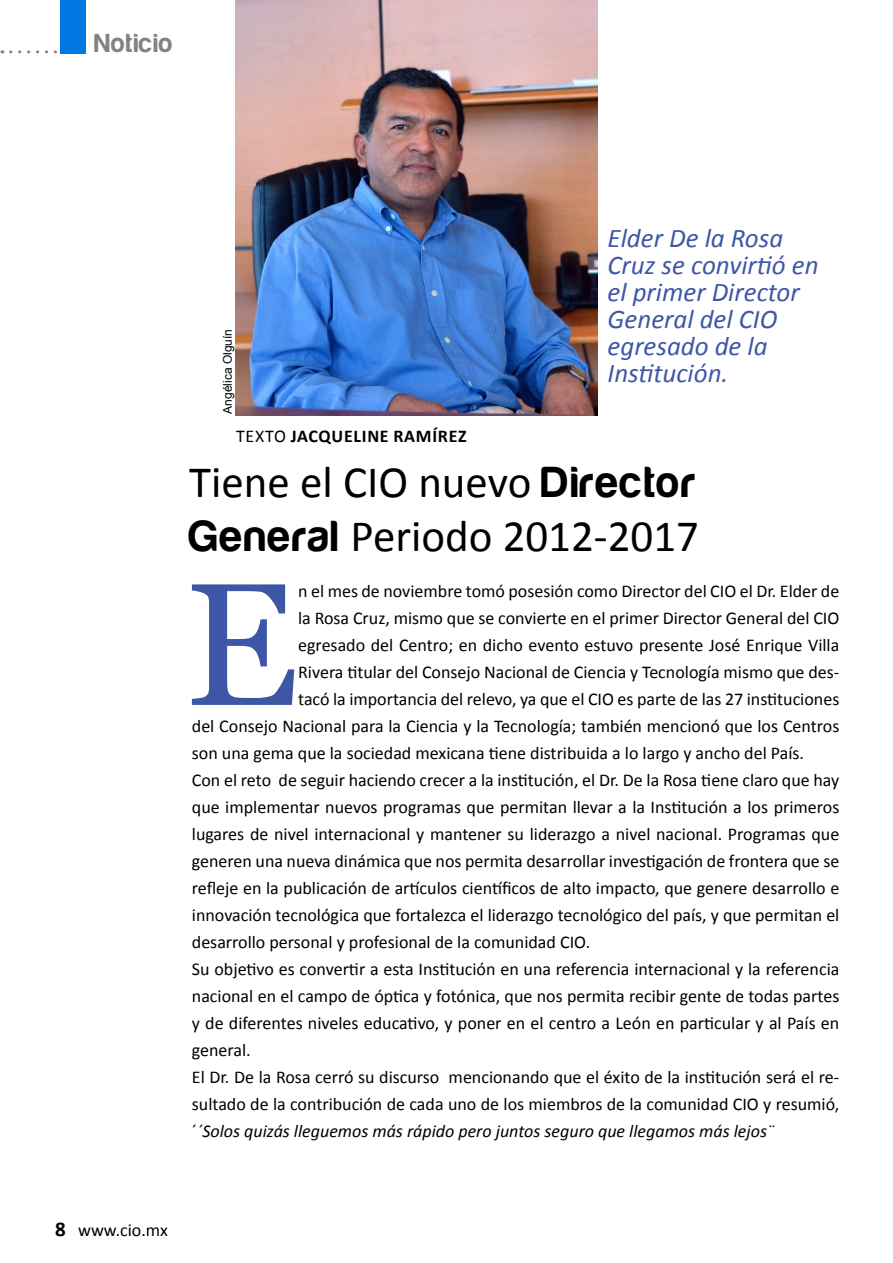
<style>
.page{position:relative;width:893px;height:1263px;background:#fff}
.page>*{position:absolute;margin:0;border:0;box-sizing:border-box;transform-origin:0 0}
.t1{font:173.85px "Georgia";color:#3e56a6}
.t2{font:45px/54px "Calibri";color:#000}
.t3{font:italic 27px/27px "Calibri";color:#3e56a6}
.t4{font:27px "Harabara";letter-spacing:.055em;color:#808285}
.t5{font:18px "Calibri";color:#000}
.t6{font:italic 18px "Calibri";color:#000}
.t7{font:700 18px "Calibri";letter-spacing:.04em;color:#000}
.t8{font:12px "Arial";color:#000}
.s1{font-weight:400}
.s2{font-family:"Harabara"}
.s3{font-style:normal}
.s4{font-weight:700;font-size:21px}
</style>
<div class="page">
<img style="left:236px;top:0;width:361px;height:416px">
<svg style="left:11px;top:50px;width:46px;height:3px"></svg>
<div style="left:60px;top:0;width:26px;height:53px;background:#0076e0"></div>
<h3 class="t4" style="left:94px;top:29px;width:79px">Noticio</h3>
<p class="t8" style="left:220px;top:413px;width:86px;rotate:-90deg">Angélica Olguín</p>
<p class="t7" style="left:236px;top:424px;width:169px"><span class="s1">Texto</span> Jacque line RAMÍR</p>
<p class="t7" style="left:449px;top:424px;width:19px">EZ</p>
<h3 class="t3" style="left:608px;top:224px;width:213px">Elder De la Rosa<br>Cruz se convirtió en el primer Director<br>General del CIO egresado de la<br>Institución.</h3>
<h2 class="t2" style="left:189px;top:455px;width:511px">Tiene el CIO nuevo <span class="s2">Director<br>General</span> Periodo 2012-2017</h2>
<h1 class="t1" style="left:185px;top:540px;width:115px">E</h1>
<p class="t5" style="left:298px;top:579px;width:543px">n el mes de noviembre tomó posesión como Director del CIO el Dr. Elder de</p>
<p class="t5" style="left:298px;top:606px;width:543px">la Rosa Cruz, mismo que se convierte en el primer Director General del CIO</p>
<p class="t5" style="left:298px;top:633px;width:543px">egresado del Centro; en dicho evento estuvo presente José Enrique Villa</p>
<p class="t5" style="left:298px;top:660px;width:543px">Rivera titular del Consejo Nacional de Ciencia y Tecnología mismo que des-</p>
<p class="t5" style="left:298px;top:687px;width:543px">tacó la importancia del relevo, ya que el CIO es parte de las 27 instituciones</p>
<p class="t5" style="left:192px;top:714px;width:649px">del Consejo Nacional para la Ciencia y la Tecnología; también mencionó que los Centros</p>
<p class="t5" style="left:192px;top:741px;width:614px">son una gema que la sociedad mexicana tiene distribuida a lo largo y ancho del País.</p>
<p class="t5" style="left:192px;top:768px;width:649px">Con el reto de seguir haciendo crecer a la institución, el Dr. De la Rosa tiene claro que hay</p>
<p class="t5" style="left:192px;top:795px;width:649px">que implementar nuevos programas que permitan llevar a la Institución a los primeros</p>
<p class="t5" style="left:192px;top:822px;width:649px">lugares de nivel internacional y mantener su liderazgo a nivel nacional. Programas que</p>
<p class="t5" style="left:192px;top:849px;width:649px">generen una nueva dinámica que nos permita desarrollar investigación de frontera que se</p>
<p class="t5" style="left:192px;top:876px;width:649px">refleje en la publicación de artículos científicos de alto impacto, que genere desarrollo e</p>
<p class="t5" style="left:192px;top:903px;width:649px">innovación tecnológica que fortalezca el liderazgo tecnológico del país, y que permitan el</p>
<p class="t5" style="left:192px;top:930px;width:400px">desarrollo personal y profesional de la comunidad CIO.</p>
<p class="t5" style="left:192px;top:957px;width:649px">Su objetivo es convertir a esta Institución en una referencia internacional y la referencia</p>
<p class="t5" style="left:192px;top:984px;width:649px">nacional en el campo de óptica y fotónica, que nos permita recibir gente de todas partes</p>
<p class="t5" style="left:192px;top:1011px;width:649px">y de diferentes niveles educativo, y poner en el centro a León en particular y al País en</p>
<p class="t5" style="left:192px;top:1038px;width:60px">general.</p>
<p class="t5" style="left:192px;top:1065px;width:649px">El Dr. De la Rosa cerró su discurso mencionando que el éxito de la institución será el re-</p>
<p class="t5" style="left:192px;top:1092px;width:649px">sultado de la contribución de cada uno de los miembros de la comunidad CIO y resumió,</p>
<p class="t6" style="left:192px;top:1119px;width:584px"><span class="s3">´</span>´Solos quizás lleguemos más rápido pero juntos seguro que llegamos más lejos¨</p>
<p class="t5" style="left:55px;top:1218px;width:114px"><span class="s4">8</span> www.cio.mx</p>
</div>
